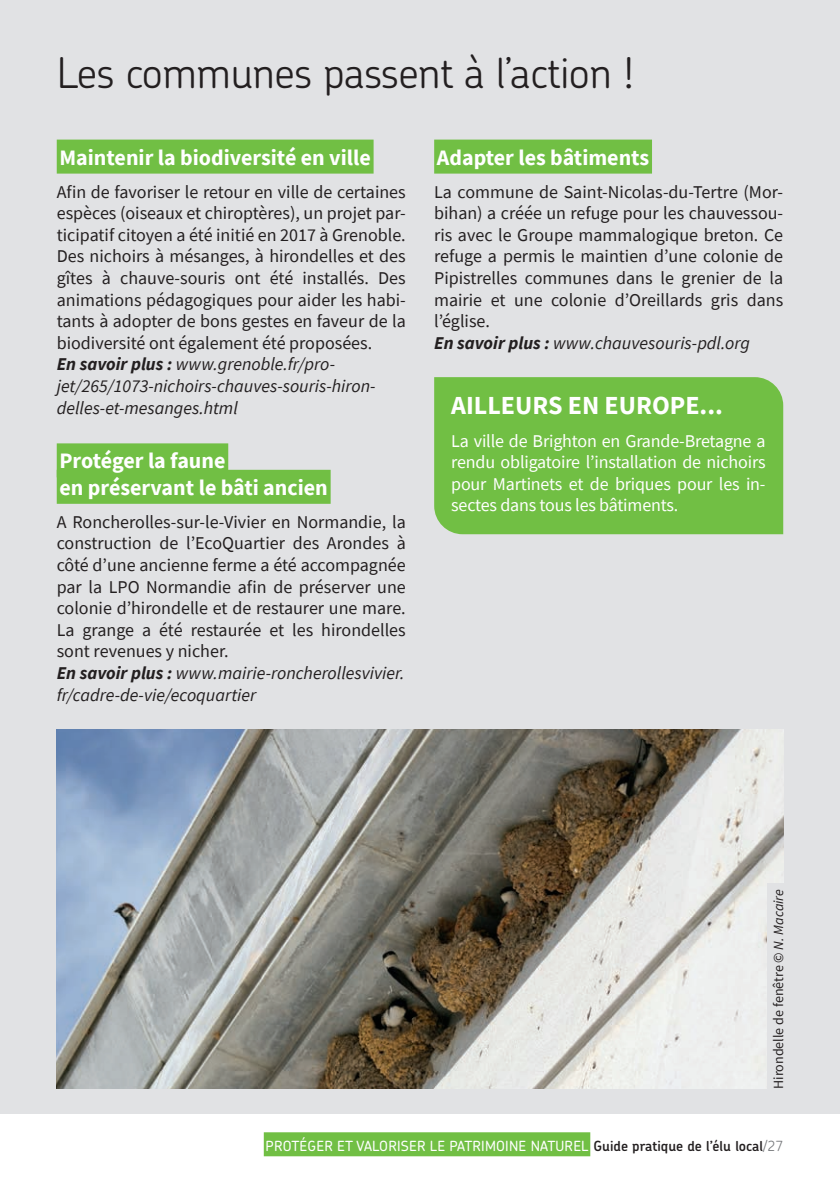
<style>
.page{position:relative;width:840px;height:1191px;background:#fff}
.page>*{position:absolute;margin:0;border:0;box-sizing:border-box;transform-origin:0 0}
.t1{font:300 42px "Chevin Pro";letter-spacing:-.01em;color:#231f20}
.t2{font:700 26px "Source Sans Pro";color:#fff}
.t3{font:700 22px/26.4px "Source Sans Pro";color:#fff}
.t4{font:18px/21.6px "Source Sans Pro";color:#231f20}
.t5{font:18px/21.6px "Source Sans Pro";letter-spacing:-.01em;color:#fff;text-align:justify}
.t6{font:500 14px "Chevin Pro";letter-spacing:.015em;color:#fff}
.t7{font:14px "Source Sans Pro";color:#231f20}
.s1{font-weight:700;font-style:italic}
.s2{font-style:italic}
.s3{font-weight:600;color:#231f20}
.s4{font-weight:300;color:#76787b}
</style>
<div class="page">
<div style="left:264px;top:1132px;width:326px;height:24px;background:#71bf44"></div>
<div style="left:0;top:0;width:839px;height:1113px;background:#e1e2e4"></div>
<div style="left:57px;top:140px;width:316px;height:34px;background:#71bf44"></div>
<div style="left:57px;top:443px;width:171px;height:34px;background:#71bf44"></div>
<div style="left:57px;top:470px;width:273px;height:34px;background:#71bf44"></div>
<div style="left:434px;top:140px;width:217px;height:34px;background:#71bf44"></div>
<img style="left:57px;top:729px;width:725px;height:360px">
<div style="left:766px;top:883px;width:22px;height:211px;background:#e1e2e4"></div>
<div style="left:434px;top:377px;width:348px;height:157px;background:#71bf44"></div>
<h1 class="t1" style="left:57px;top:45px;width:578px">Les communes passent à l’action !</h1>
<p class="t3" style="left:59px;top:144px;width:312px">Maintenir la biodiversité en ville</p>
<p class="t4" style="left:57px;top:181px;width:350px">Afin de favoriser le retour en ville de certaines espèces (oiseaux et chiroptères), un projet par&shy;ticipatif citoyen a été initié en 2017 à Grenoble.<br>Des nichoirs à mésanges, à hirondelles et des gîtes à chauve-souris ont été installés. Des animations pédagogiques pour aider les habi&shy;tants à adopter de bons gestes en faveur de la biodiversité ont également été proposées.<br><span class="s1">En savoir plus :</span> <span class="s2">www.grenoble.fr/pro&shy;jet/265/1073-nichoirs-chauves-souris-hiron&shy;delles-et-mesanges.html</span></p>
<p class="t3" style="left:59px;top:447px;width:270px">Protéger la faune<br>en préservant le bâti ancien</p>
<p class="t4" style="left:57px;top:511px;width:350px">A Roncherolles-sur-le-Vivier en Normandie, la construction de l’EcoQuartier des Arondes à côté d’une ancienne ferme a été accompagnée par la LPO Normandie afin de préserver une colonie d’hirondelle et de restaurer une mare.<br>La grange a été restaurée et les hirondelles sont revenues y nicher.<br><span class="s1">En savoir plus :</span> <span class="s2">www.mairie-roncherollesvivier. fr/cadre-de-vie/ecoquartier</span></p>
<p class="t3" style="left:436px;top:144px;width:214px">Adapter les bâtiments</p>
<p class="t4" style="left:434px;top:181px;width:350px">La commune de Saint-Nicolas-du-Tertre (Mor&shy;bihan) a créée un refuge pour les chauvessou&shy;ris avec le Groupe mammalogique breton. Ce refuge a permis le maintien d’une colonie de Pipistrelles communes dans le grenier de la mairie et une colonie d’Oreillards gris dans l’église.<br><span class="s1">En savoir plus :</span> <span class="s2">www.chauvesouris-pdl.org</span></p>
<h2 class="t2" style="left:451px;top:387px;width:273px">AILLEURS EN EUROPE...</h2>
<p class="t5" style="left:451px;top:430px;width:316px">La ville de Brighton en Grande-Bretagne a rendu obligatoire l’installation de nichoirs pour Martinets et de briques pour les in&shy;sectes dans tous les bâtiments.</p>
<p class="t7" style="left:769px;top:1089px;width:201px;rotate:-90deg">Hirondelle de fenêtre © <span class="s2">N. Macaire</span></p>
<p class="t6" style="left:265px;top:1136px;width:519px">PROTÉGER ET VALORISER LE PATRIMOINE NATUREL <span class="s3">Guide pratique de l’élu local</span><span class="s4">/27</span></p>
</div>
